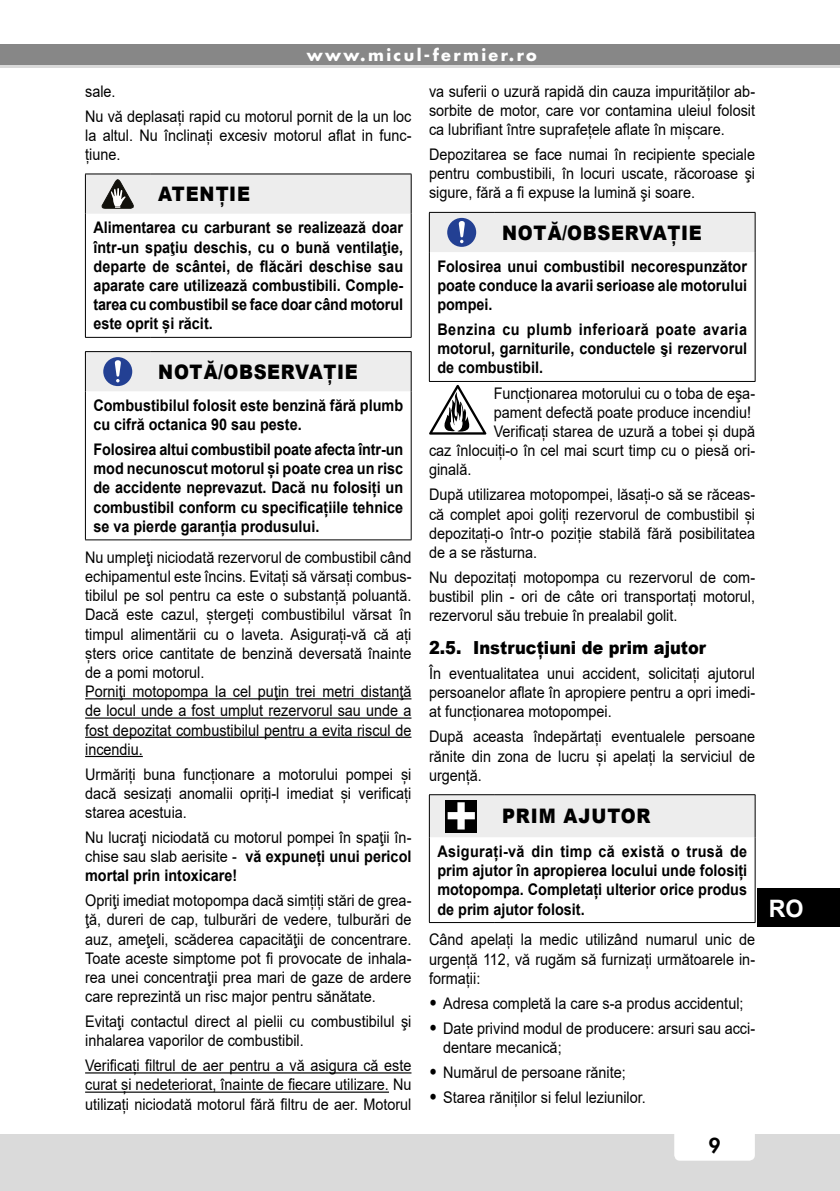
<style>
.page{position:relative;width:840px;height:1191px;background:#fff}
.page>*{position:absolute;margin:0;border:0;box-sizing:border-box;transform-origin:0 0}
.t1{font:700 24px "Arial";color:#fff}
.t2{font:900 20px "Arial";letter-spacing:.035em;color:#000;scale:.9 1}
.t3{font:800 20px "Futura";color:#000}
.t4{font:900 18px "Arial";color:#000;scale:.9 1}
.t5{font:16px/19.2px "Arial";color:#000;text-align:justify;scale:.9 1}
.t6{font:700 16px/19.2px "Arial";color:#000;text-align:justify;scale:.9 1}
.t7{font:700 16px "Futura";letter-spacing:.15em;color:#fff}
.s1{font-weight:700}
.s2{font-weight:900;font-size:18px}
</style>
<div class="page">
<div style="left:0;top:1134px;width:839px;height:57px;background:#dadada"></div>
<div style="left:674px;top:1120px;width:80px;height:40px;background:#fff;border-radius:6px"></div>
<div style="left:0;top:44px;width:839px;height:24px;background:#878787"></div>
<hr style="left:0;top:65px;width:839px;height:3px;background:#dadada">
<div style="left:757px;top:888px;width:82px;height:39px;background:#000"></div>
<hr style="left:85px;top:698px;width:326px;height:1px;background:#000">
<hr style="left:85px;top:717px;width:326px;height:1px;background:#000">
<hr style="left:85px;top:736px;width:326px;height:2px;background:#000">
<hr style="left:85px;top:756px;width:58px;height:1px;background:#000">
<hr style="left:85px;top:1072px;width:326px;height:1px;background:#000">
<hr style="left:85px;top:1091px;width:304px;height:1px;background:#000">
<hr style="left:410px;top:214px;width:1px;height:123px;background:#000">
<hr style="left:85px;top:214px;width:1px;height:123px;background:#000">
<hr style="left:85px;top:337px;width:65px;height:1px;background:#000">
<hr style="left:150px;top:337px;width:261px;height:1px;background:#000">
<svg style="left:85px;top:174px;width:326px;height:40px;background:#e2e2e2"></svg>
<hr style="left:410px;top:391px;width:1px;height:148px;background:#000">
<hr style="left:85px;top:391px;width:1px;height:148px;background:#000">
<hr style="left:85px;top:539px;width:65px;height:1px;background:#000">
<hr style="left:150px;top:539px;width:261px;height:1px;background:#000">
<svg style="left:85px;top:351px;width:326px;height:40px;background:#dddee2"></svg>
<hr style="left:754px;top:252px;width:1px;height:129px;background:#000">
<hr style="left:494px;top:212px;width:261px;height:1px;background:#000">
<hr style="left:754px;top:213px;width:1px;height:39px;background:#000">
<hr style="left:429px;top:252px;width:1px;height:129px;background:#000">
<hr style="left:429px;top:381px;width:65px;height:1px;background:#000">
<hr style="left:494px;top:381px;width:261px;height:1px;background:#000">
<svg style="left:429px;top:212px;width:325px;height:40px;background:#dedfe3"></svg>
<svg style="left:429px;top:385px;width:57px;height:49px"></svg>
<hr style="left:754px;top:837px;width:1px;height:85px;background:#000">
<hr style="left:494px;top:794px;width:261px;height:1px;background:#000">
<hr style="left:754px;top:795px;width:1px;height:42px;background:#000">
<hr style="left:429px;top:837px;width:1px;height:85px;background:#000">
<hr style="left:429px;top:922px;width:65px;height:1px;background:#000">
<hr style="left:494px;top:922px;width:261px;height:1px;background:#000">
<svg style="left:429px;top:794px;width:325px;height:43px;background:#dbdbdb"></svg>
<p class="t7" style="left:306px;top:44px;width:231px">www.micul-fermier.ro</p>
<p class="t5" style="left:85px;top:79px;width:364px;line-height:24.8px">sale.<br>Nu vă deplasați rapid cu motorul pornit de la un loc</p>
<p class="t5" style="left:85px;top:125px;width:364px">la altul. Nu înclinați excesiv motorul aflat in func&shy;țiune.</p>
<p class="t2" style="left:158px;top:179px;width:104px">ATENȚIE</p>
<p class="t6" style="left:93px;top:218px;width:345px">Alimentarea cu carburant se realizează doar într-un spaţiu deschis, cu o bună ventilaţie, departe de scântei, de flăcări deschise sau aparate care utilizează combustibili. Comple&shy;tarea cu combustibil se face doar când motorul este oprit și răcit.</p>
<p class="t2" style="left:158px;top:357px;width:223px">NOTĂ/OBSERVAȚIE</p>
<p class="t6" style="left:93px;top:396px;width:345px">Combustibilul folosit este benzină fără plumb cu cifră octanica 90 sau peste.</p>
<p class="t6" style="left:93px;top:440px;width:345px">Folosirea altui combustibil poate afecta într-un mod necunoscut motorul și poate crea un risc de accidente neprevazut. Dacă nu folosiți un combustibil conform cu specificațiile tehnice se va pierde garanția produsului.</p>
<p class="t5" style="left:85px;top:547px;width:364px;text-align:left">Nu umpleţi niciodată rezervorul de combustibil când echipamentul este încins. Evitați să vărsați combus&shy;tibilul pe sol pentru ca este o substanță poluantă.<br>Dacă este cazul, ștergeți combustibilul vărsat în timpul alimentării cu o laveta. Asigurați-vă că ați șters orice cantitate de benzină deversată înainte de a pomi motorul.<br>Porniţi motopompa la cel puţin trei metri distanţă de locul unde a fost umplut rezervorul sau unde a fost depozitat combustibilul pentru a evita riscul de incendiu.</p>
<p class="t5" style="left:85px;top:764px;width:364px">Urmăriți buna funcționare a motorului pompei și dacă sesizați anomalii opriți-l imediat și verificați starea acestuia.</p>
<p class="t5" style="left:85px;top:827px;width:364px">Nu lucraţi niciodată cu motorul pompei în spaţii în&shy;chise sau slab aerisite - <span class="s1">vă expuneți unui pericol mortal prin intoxicare!</span></p>
<p class="t5" style="left:85px;top:891px;width:364px">Opriţi imediat motopompa dacă simțiți stări de grea&shy;ţă, dureri de cap, tulburări de vedere, tulburări de auz, ameţeli, scăderea capacităţii de concentrare.<br>Toate aceste simptome pot fi provocate de inhala&shy;rea unei concentraţii prea mari de gaze de ardere care reprezintă un risc major pentru sănătate.</p>
<p class="t5" style="left:85px;top:1011px;width:364px">Evitaţi contactul direct al pielii cu combustibilul şi inhalarea vaporilor de combustibil.</p>
<p class="t5" style="left:85px;top:1056px;width:364px">Verificați filtrul de aer pentru a vă asigura că este curat și nedeteriorat, înainte de fiecare utilizare. Nu utilizați niciodată motorul fără filtru de aer. Motorul</p>
<p class="t5" style="left:429px;top:81px;width:363px">va suferii o uzură rapidă din cauza impurităților ab&shy;sorbite de motor, care vor contamina uleiul folosit ca lubrifiant între suprafețele aflate în mișcare.</p>
<p class="t5" style="left:429px;top:145px;width:363px">Depozitarea se face numai în recipiente speciale pentru combustibili, în locuri uscate, răcoroase şi sigure, fără a fi expuse la lumină şi soare.</p>
<p class="t2" style="left:502px;top:218px;width:223px">NOTĂ/OBSERVAȚIE</p>
<p class="t6" style="left:437px;top:257px;width:345px">Folosirea unui combustibil necorespunzător poate conduce la avarii serioase ale motorului pompei.</p>
<p class="t6" style="left:437px;top:320px;width:345px">Benzina cu plumb inferioară poate avaria motorul, garniturile, conductele şi rezervorul de combustibil.</p>
<p class="t5" style="left:493px;top:383px;width:292px">Funcționarea motorului cu o toba de eşa-</p>
<p class="t5" style="left:493px;top:402px;width:287px">pament defectă poate produce incendiu!</p>
<p class="t5" style="left:493px;top:422px;width:292px">Verificați starea de uzură a tobei și după</p>
<p class="t5" style="left:429px;top:441px;width:363px">caz înlocuiți-o în cel mai scurt timp cu o piesă ori-</p>
<p class="t5" style="left:429px;top:460px;width:49px">ginală.</p>
<p class="t5" style="left:429px;top:485px;width:363px">După utilizarea motopompei, lăsați-o să se răceas&shy;că complet apoi goliți rezervorul de combustibil și depozitați-o într-o poziție stabilă fără posibilitatea de a se răsturna.</p>
<p class="t5" style="left:429px;top:567px;width:363px">Nu depozitați motopompa cu rezervorul de com&shy;bustibil plin - ori de câte ori transportați motorul, rezervorul său trebuie în prealabil golit.</p>
<p class="t4" style="left:429px;top:634px;width:309px">2.5. Instrucțiuni de prim ajutor</p>
<p class="t5" style="left:429px;top:663px;width:363px">În eventualitatea unui accident, solicitați ajutorul persoanelor aflate în apropiere pentru a opri imedi&shy;at funcționarea motopompei.</p>
<p class="t5" style="left:429px;top:727px;width:363px">După aceasta îndepărtați eventualele persoane rănite din zona de lucru și apelați la serviciul de urgență.</p>
<p class="t2" style="left:502px;top:801px;width:166px">PRIM AJUTOR</p>
<p class="t6" style="left:437px;top:842px;width:345px">Asigurați-vă din timp că există o trusă de prim ajutor în apropierea locului unde folosiți motopompa. Completați ulterior orice produs de prim ajutor folosit.</p>
<p class="t5" style="left:429px;top:930px;width:363px">Când apelați la medic utilizând numarul unic de urgență 112, vă rugăm să furnizați următoarele in&shy;formații:</p>
<p class="t5" style="left:429px;top:993px;width:351px"><span class="s2">•</span> Adresa completă la care s-a produs accidentul;</p>
<p class="t5" style="left:443px;top:1018px;width:348px;text-indent:-14px"><span class="s2">•</span> Date privind modul de producere: arsuri sau acci&shy;dentare mecanică;</p>
<p class="t5" style="left:429px;top:1062px;width:220px"><span class="s2">•</span> Numărul de persoane rănite;</p>
<p class="t5" style="left:429px;top:1087px;width:242px"><span class="s2">•</span> Starea răniților si felul leziunilor.</p>
<p class="t3" style="left:708px;top:1132px;width:13px">9</p>
<h1 class="t1" style="left:768px;top:891px;width:36px">RO</h1>
</div>
